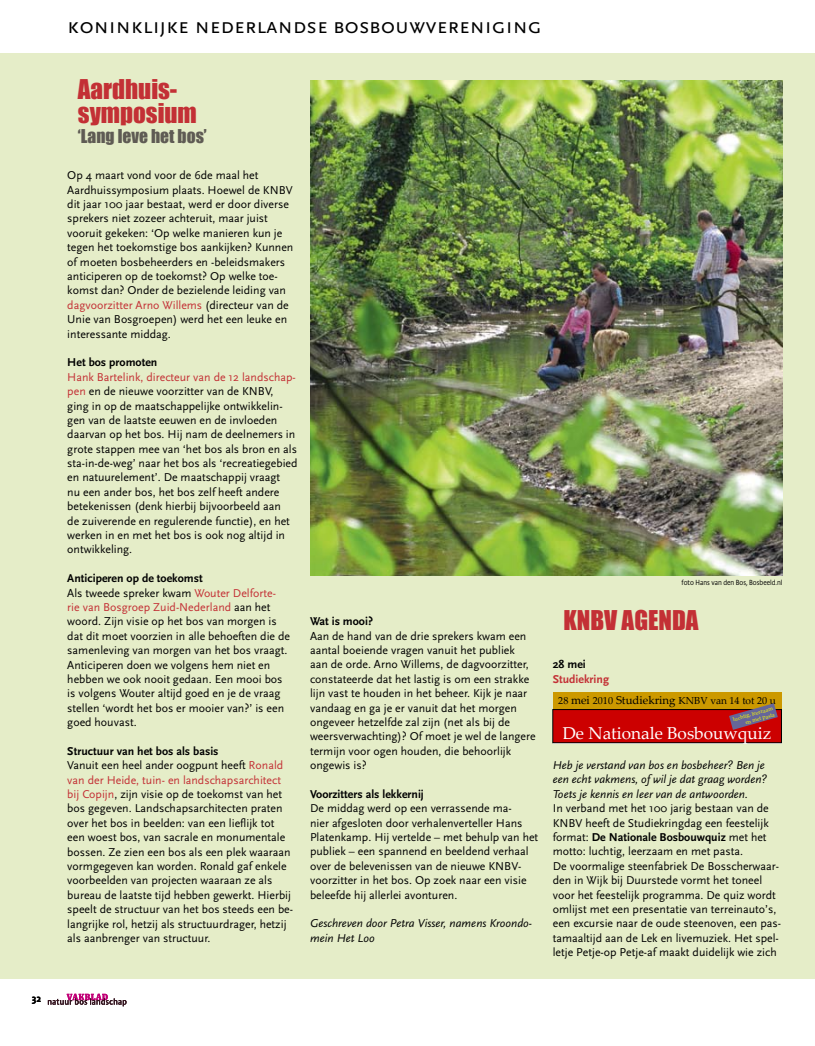
<style>
.page{position:relative;width:815px;height:1046px;background:#fff}
.page>*{position:absolute;margin:0;border:0;box-sizing:border-box;transform-origin:0 0}
.t1{font:25px/23.8px "Impact";color:#c33035}
.t2{font:22.5px "Scala Sans Caps";color:#000}
.t3{font:17.5px "Impact";color:#5f5b54}
.t4{font:17.12px "Palatino Linotype";color:#fff}
.t5{font:11.88px/14.4px "Scala Sans";color:#000}
.t6{font:italic 11.88px/14.4px "Scala Sans";color:#000}
.t7{font:700 11.88px "Scala Sans";color:#000}
.t8{font:700 11.88px "Scala Sans";color:#c33035}
.t9{font:500 10.38px "Absara Sans Head";color:#000}
.t10{font:10.12px "Palatino Linotype";letter-spacing:.005em;color:#000}
.t11{font:300 7.5px "Absara Sans LF Head";color:#000}
.t12{font:5.38px/6.5px "Palatino Linotype";color:#ff0;text-align:right}
.s1{color:#c33035}
.s2{font-weight:700}
.s3{font-size:11.38px}
</style>
<div class="page">
<div style="left:0;top:53px;width:815px;height:925px;background:#e5edc8"></div>
<svg style="left:48px;top:993px;width:79px;height:13px"></svg>
<div style="left:553px;top:692px;width:228px;height:18px;background:#c90"></div>
<div style="left:553px;top:709px;width:228px;height:33px;background:#c00"></div>
<div style="left:553px;top:709px;width:228px;height:33px;border:1px solid #000"></div>
<svg style="left:729px;top:703px;width:49px;height:26px"></svg>
<img style="left:310px;top:80px;width:472px;height:495px">
<p class="t9" style="left:32px;top:991px;width:11px">32</p>
<h2 class="t2" style="left:67px;top:13px;width:476px">koninklijke nederlandse bosbouwvereniging</h2>
<h1 class="t1" style="left:78px;top:77px;width:120px">Aardhuis&shy;symposium</h1>
<h3 class="t3" style="left:78px;top:125px;width:130px">‘Lang leve het bos’</h3>
<p class="t5" style="left:67px;top:168px;width:228px">Op 4 maart vond voor de 6de maal het Aardhuissymposium plaats. Hoewel de KNBV dit jaar 100 jaar bestaat, werd er door diverse sprekers niet zozeer achteruit, maar juist vooruit gekeken: ‘Op welke manieren kun je tegen het toekomstige bos aankijken? Kunnen of moeten bosbeheerders en -beleidsmakers anticiperen op de toekomst? Op welke toe&shy;komst dan? Onder de bezielende leiding van <span class="s1">dagvoorzitter Arno Willems</span> (directeur van de Unie van Bosgroepen) werd het een leuke en interessante middag.</p>
<p class="t7" style="left:67px;top:356px;width:92px">Het bos promoten</p>
<p class="t5" style="left:67px;top:370px;width:232px"><span class="s1">Hank Bartelink, directeur van de 12 landschap&shy;pen</span> en de nieuwe voorzitter van de KNBV, ging in op de maatschappelijke ontwikkelin&shy;gen van de laatste eeuwen en de invloeden daarvan op het bos. Hij nam de deelnemers in grote stappen mee van ‘het bos als bron en als sta-in-de-weg’ naar het bos als ‘recreatiegebied en natuurelement’. De maatschappij vraagt<br>nu een ander bos, het bos zelf heeft andere betekenissen (denk hierbij bijvoorbeeld aan<br>de zuiverende en regulerende functie), en het werken in en met het bos is ook nog altijd in ontwikkeling.</p>
<p class="t5" style="left:67px;top:571px;width:224px"><span class="s2">Anticiperen op de toekomst<br></span>Als tweede spreker kwam <span class="s1">Wouter Delforte&shy;rie van Bosgroep Zuid-Nederland</span> aan het woord. Zijn visie op het bos van morgen is dat dit moet voorzien in alle behoeften die de samenleving van morgen van het bos vraagt.<br>Anticiperen doen we volgens hem niet en hebben we ook nooit gedaan. Een mooi bos is volgens Wouter altijd goed en je de vraag stellen ‘wordt het bos er mooier van?’ is een goed houvast.</p>
<p class="t5" style="left:67px;top:744px;width:227px"><span class="s2">Structuur van het bos als basis<br></span>Vanuit een heel ander oogpunt heeft <span class="s1">Ronald van der Heide, tuin- en landschapsarchitect bij Copijn</span>, zijn visie op de toekomst van het bos gegeven. Landschapsarchitecten praten over het bos in beelden: van een lieflijk tot een woest bos, van sacrale en monumentale bossen. Ze zien een bos als een plek waaraan vormgegeven kan worden. Ronald gaf enkele voorbeelden van projecten waaraan ze als bureau de laatste tijd hebben gewerkt. Hierbij speelt de structuur van het bos steeds een be&shy;langrijke rol, hetzij als structuurdrager, hetzij als aanbrenger van structuur.</p>
<p class="t7" style="left:310px;top:615px;width:64px">Wat is mooi?</p>
<p class="t5" style="left:310px;top:628px;width:227px">Aan de hand van de drie sprekers kwam een aantal boeiende vragen vanuit het publiek<br>aan de orde. Arno Willems, de dagvoorzitter, constateerde dat het lastig is om een strakke lijn vast te houden in het beheer. Kijk je naar vandaag en ga je er vanuit dat het morgen ongeveer hetzelfde zal zijn (net als bij de weersverwachting)? Of moet je wel de langere termijn voor ogen houden, die behoorlijk ongewis is?</p>
<p class="t7" style="left:310px;top:787px;width:115px">Voorzitters als lekkernij</p>
<p class="t5" style="left:310px;top:801px;width:230px">De middag werd op een verrassende ma-<br>nier afgesloten door verhalenverteller Hans Platenkamp. Hij vertelde – met behulp van het publiek – een spannend en beeldend verhaal over de belevenissen van de nieuwe KNBV&shy;voorzitter in het bos. Op zoek naar een visie beleefde hij allerlei avonturen.</p>
<p class="t6" style="left:310px;top:916px;width:224px">Geschreven door Petra Visser, namens Kroondo&shy;mein Het Loo</p>
<p class="t11" style="left:681px;top:578px;width:103px">foto Hans van den Bos, Bosbeeld.nl</p>
<h1 class="t1" style="left:563px;top:607px;width:137px">KNBV AGENDA</h1>
<p class="t7" style="left:553px;top:658px;width:35px">28 mei</p>
<p class="t8" style="left:553px;top:672px;width:58px">Studiekring</p>
<p class="t10" style="left:558px;top:693px;width:219px">28 <span class="s3">mei</span> 2010 <span class="s3">Studiekring</span> KNBV van 14 tot 20 u</p>
<h3 class="t4" style="left:563px;top:720px;width:210px">De Nationale Bosbouwquiz</h3>
<p class="t12" style="left:732px;top:716px;width:43px;rotate:-16deg">luchtig, leerzaam en met pasta</p>
<p class="t6" style="left:553px;top:758px;width:216px">Heb je verstand van bos en bosbeheer? Ben je een echt vakmens, of wil je dat graag worden?<br>Toets je kennis en leer van de antwoorden.</p>
<p class="t5" style="left:553px;top:801px;width:230px">In verband met het 100 jarig bestaan van de KNBV heeft de Studiekringdag een feestelijk format: <span class="s2">De Nationale Bosbouwquiz</span> met het motto: luchtig, leerzaam en met pasta.<br>De voormalige steenfabriek De Bosscherwaar&shy;den in Wijk bij Duurstede vormt het toneel voor het feestelijk programma. De quiz wordt omlijst met een presentatie van terreinauto’s, een excursie naar de oude steenoven, een pas&shy;tamaaltijd aan de Lek en livemuziek. Het spel&shy;letje Petje-op Petje-af maakt duidelijk wie zich</p>
</div>
